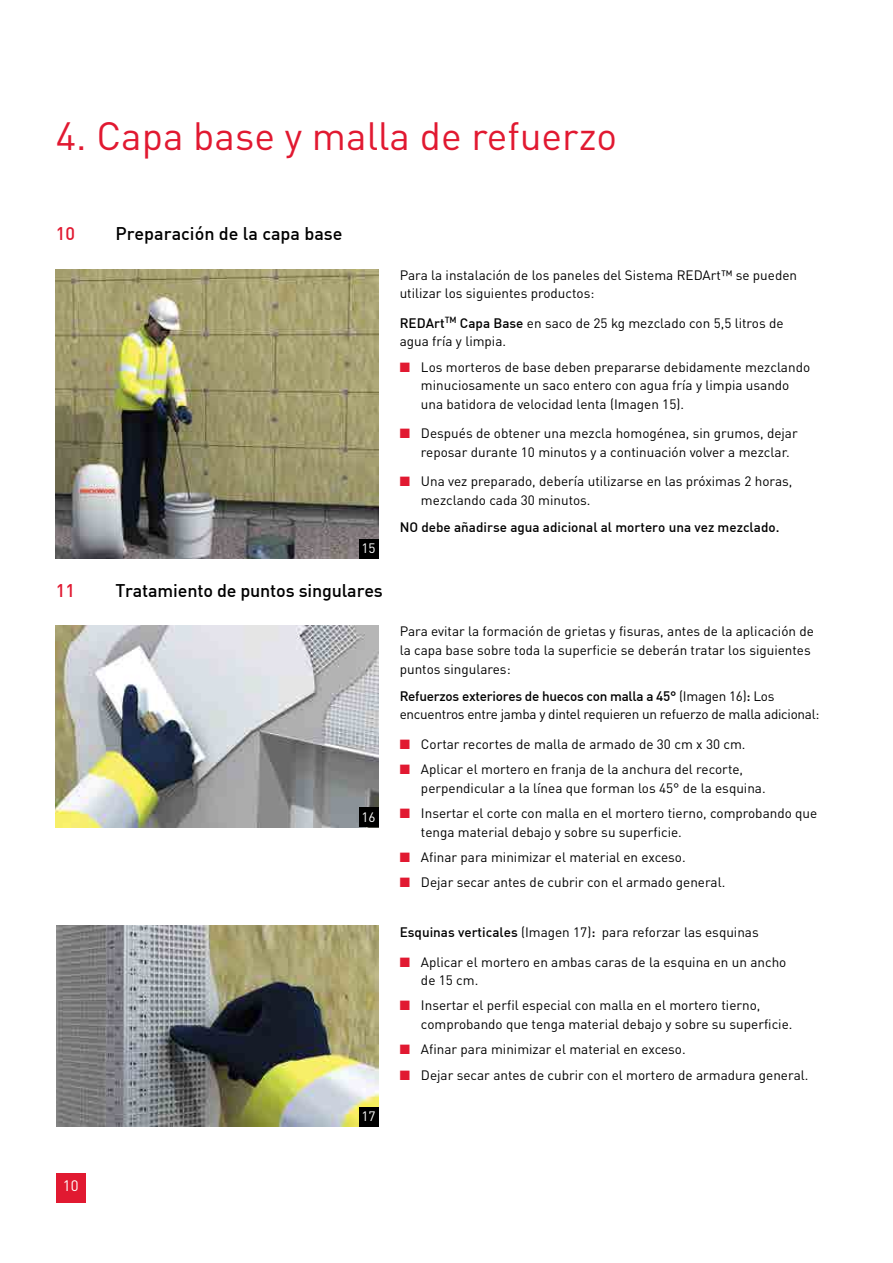
<style>
.page{position:relative;width:893px;height:1263px;background:#fff}
.page>*{position:absolute;margin:0;border:0;box-sizing:border-box;transform-origin:0 0}
.t1{font:39px "DIN Pro";color:#e11931}
.t2{font:500 18px "DIN";letter-spacing:-.01em;color:#000}
.t3{font:500 18px "DIN";color:#e11931}
.t4{font:15px "DIN Pro";color:#fff}
.t5{font:13.5px/18.6px "DIN Pro";color:#000}
.t6{font:13.5px "DIN Pro";letter-spacing:-.02em;color:#000}
.t7{font:500 13.5px "DIN";letter-spacing:-.02em;color:#000}
.t8{font:500 13.5px "DIN";color:#000}
.t9{font:13.5px "DIN Pro";color:#fff}
.s1{font-family:"DIN";font-weight:500}
.s2{color:#e11931}
.s3{font-family:"DIN Pro";font-weight:400}
</style>
<div class="page">
<img style="left:56px;top:269px;width:322px;height:289px">
<div style="left:359px;top:539px;width:19px;height:19px;background:#000"></div>
<img style="left:56px;top:925px;width:322px;height:202px">
<div style="left:359px;top:1107px;width:19px;height:20px;background:#000"></div>
<img style="left:56px;top:626px;width:322px;height:201px">
<div style="left:359px;top:808px;width:19px;height:19px;background:#000"></div>
<div style="left:56px;top:1173px;width:30px;height:30px;background:#e11931"></div>
<h1 class="t1" style="left:56px;top:105px;width:563px">4. Capa base y malla de refuerzo</h1>
<h2 class="t3" style="left:56px;top:222px;width:21px">10</h2>
<h2 class="t2" style="left:115px;top:222px;width:229px">Preparación de la capa base</h2>
<p class="t9" style="left:362px;top:537px;width:16px">15</p>
<h2 class="t3" style="left:56px;top:578px;width:21px">11</h2>
<h2 class="t2" style="left:115px;top:578px;width:269px">Tratamiento de puntos singulares</h2>
<p class="t9" style="left:362px;top:806px;width:16px">16</p>
<p class="t9" style="left:362px;top:1106px;width:16px">17</p>
<p class="t5" style="left:400px;top:264px;width:399px">Para la instalación de los paneles del Sistema REDArt™ se pueden utilizar los siguientes productos:</p>
<p class="t5" style="left:400px;top:312px;width:385px"><span class="s1">REDArt</span><sup>TM</sup> <span class="s1">Capa Base</span> en saco de 25 kg mezclado con 5,5 litros de agua fría y limpia.</p>
<p class="t5" style="left:421px;top:356px;width:391px;text-indent:-21px"><span class="s2">■</span> Los morteros de base deben prepararse debidamente mezclando minuciosamente un saco entero con agua fría y limpia usando una batidora de velocidad lenta (Imagen 15).</p>
<p class="t5" style="left:421px;top:423px;width:378px;text-indent:-21px"><span class="s2">■</span> Después de obtener una mezcla homogénea, sin grumos, dejar reposar durante 10 minutos y a continuación volver a mezclar.</p>
<p class="t5" style="left:421px;top:471px;width:373px;text-indent:-21px"><span class="s2">■</span> Una vez preparado, debería utilizarse en las próximas 2 horas, mezclando cada 30 minutos.</p>
<p class="t8" style="left:400px;top:519px;width:381px">NO debe añadirse agua adicional al mortero una vez mezclado.</p>
<p class="t5" style="left:400px;top:621px;width:416px">Para evitar la formación de grietas y fisuras, antes de la aplicación de la capa base sobre toda la superficie se deberán tratar los siguientes puntos singulares:</p>
<p class="t7" style="left:400px;top:687px;width:376px">Refuerzos exteriores de huecos con malla a 45° <span class="s3">(Imagen 16)</span>: <span class="s3">Los</span></p>
<p class="t6" style="left:400px;top:704px;width:421px">encuentros entre jamba y dintel requieren un refuerzo de malla adicional:</p>
<p class="t5" style="left:400px;top:733px;width:347px"><span class="s2">■</span> Cortar recortes de malla de armado de 30 cm x 30 cm.</p>
<p class="t5" style="left:421px;top:759px;width:346px;text-indent:-21px"><span class="s2">■</span> Aplicar el mortero en franja de la anchura del recorte, perpendicular a la línea que forman los 45° de la esquina.</p>
<p class="t5" style="left:421px;top:802px;width:398px;text-indent:-21px"><span class="s2">■</span> Insertar el corte con malla en el mortero tierno, comprobando que tenga material debajo y sobre su superficie.</p>
<p class="t5" style="left:400px;top:846px;width:287px"><span class="s2">■</span> Afinar para minimizar el material en exceso.</p>
<p class="t5" style="left:400px;top:871px;width:327px"><span class="s2">■</span> Dejar secar antes de cubrir con el armado general.</p>
<p class="t5" style="left:400px;top:921px;width:361px"><span class="s1">Esquinas verticales</span> (Imagen 17)<span class="s1">:</span> para reforzar las esquinas</p>
<p class="t5" style="left:421px;top:951px;width:367px;text-indent:-21px"><span class="s2">■</span> Aplicar el mortero en ambas caras de la esquina en un ancho de 15 cm.</p>
<p class="t5" style="left:421px;top:995px;width:373px;text-indent:-21px"><span class="s2">■</span> Insertar el perfil especial con malla en el mortero tierno, comprobando que tenga material debajo y sobre su superficie.</p>
<p class="t5" style="left:400px;top:1039px;width:287px"><span class="s2">■</span> Afinar para minimizar el material en exceso.</p>
<p class="t5" style="left:400px;top:1064px;width:410px"><span class="s2">■</span> Dejar secar antes de cubrir con el mortero de armadura general.</p>
<p class="t4" style="left:63px;top:1173px;width:17px">10</p>
</div>
